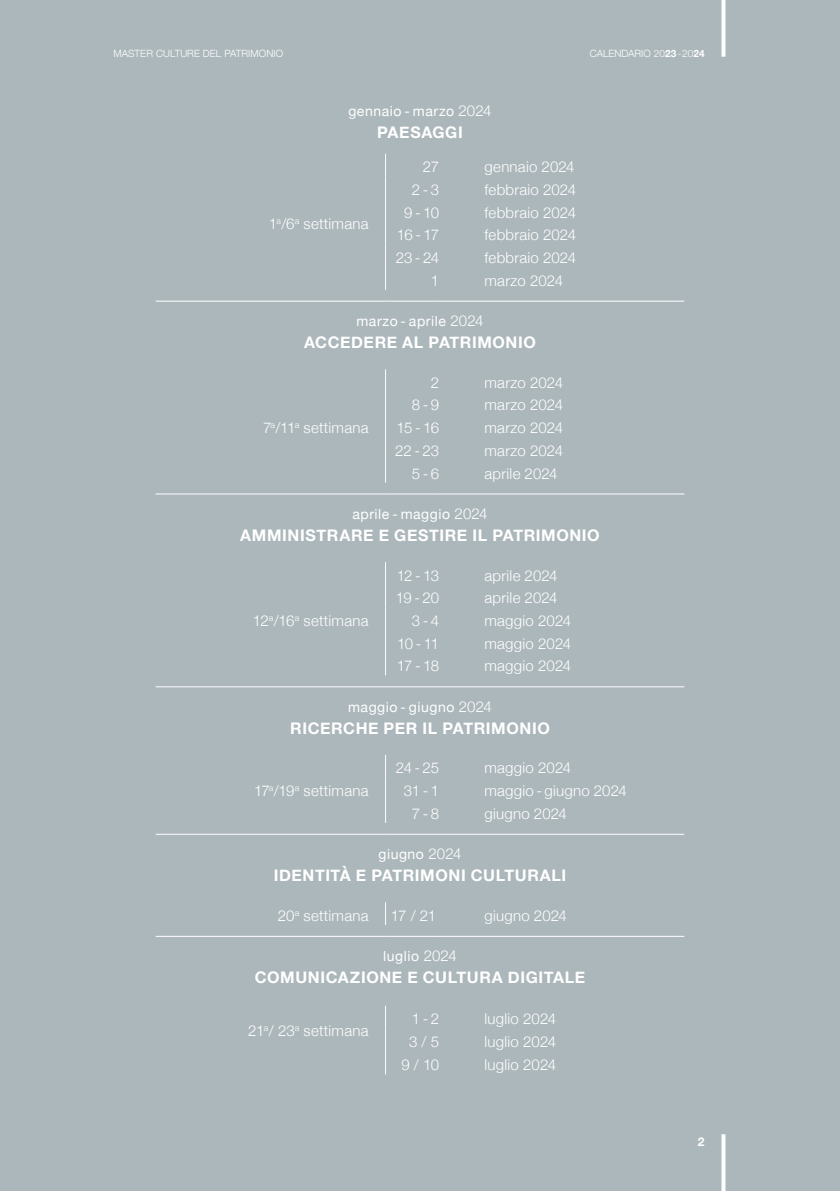
<style>
.page{position:relative;width:840px;height:1191px;background:#fff}
.page>*{position:absolute;margin:0;border:0;box-sizing:border-box;transform-origin:0 0}
.t1{font:700 16px "Helvetica Neue";letter-spacing:.04em;color:#fff}
.t2{font:300 15px "Helvetica Neue";letter-spacing:.015em;color:#fff}
.t3{font:14px "Helvetica Neue";letter-spacing:.04em;color:#fff}
.t4{font:700 12px "Helvetica Neue";color:#fff}
.t5{font:300 10px "Helvetica Neue";letter-spacing:.01em;color:#fff}
.s1{font-weight:700}
.s2{font-weight:300;font-size:15px}
</style>
<div class="page">
<div style="left:0;top:0;width:839px;height:1191px;background:#acb7bb"></div>
<svg style="left:721px;top:0;width:4px;height:57px"></svg>
<svg style="left:721px;top:1134px;width:4px;height:57px"></svg>
<svg style="left:385px;top:154px;width:1px;height:136px"></svg>
<svg style="left:385px;top:369px;width:1px;height:113px"></svg>
<svg style="left:385px;top:562px;width:1px;height:113px"></svg>
<svg style="left:385px;top:755px;width:1px;height:68px"></svg>
<svg style="left:385px;top:902px;width:1px;height:23px"></svg>
<svg style="left:385px;top:1005px;width:1px;height:69px"></svg>
<hr style="left:155px;top:301px;width:230px;height:1px;background:#fff">
<hr style="left:385px;top:301px;width:54px;height:1px;background:#fff">
<hr style="left:439px;top:301px;width:245px;height:1px;background:#fff">
<hr style="left:155px;top:493px;width:230px;height:1px;background:#fff">
<hr style="left:385px;top:493px;width:54px;height:1px;background:#fff">
<hr style="left:439px;top:493px;width:245px;height:1px;background:#fff">
<hr style="left:155px;top:686px;width:230px;height:1px;background:#fff">
<hr style="left:385px;top:686px;width:54px;height:1px;background:#fff">
<hr style="left:439px;top:686px;width:245px;height:1px;background:#fff">
<hr style="left:155px;top:834px;width:230px;height:1px;background:#fff">
<hr style="left:385px;top:834px;width:54px;height:1px;background:#fff">
<hr style="left:439px;top:834px;width:245px;height:1px;background:#fff">
<hr style="left:155px;top:936px;width:230px;height:1px;background:#fff">
<hr style="left:385px;top:936px;width:54px;height:1px;background:#fff">
<hr style="left:439px;top:936px;width:245px;height:1px;background:#fff">
<p class="t5" style="left:113px;top:45px;width:171px">MASTER CULTURE DEL PATRIMONIO</p>
<p class="t5" style="left:589px;top:45px;width:116px">CALENDARIO 20<span class="s1">23</span> -20<span class="s1">24</span></p>
<p class="t3" style="left:348px;top:101px;width:145px">gennaio - marzo <span class="s2">2024</span></p>
<p class="t1" style="left:377px;top:120px;width:87px">PAESAGGI</p>
<p class="t2" style="left:422px;top:155px;width:18px">27</p>
<p class="t2" style="left:484px;top:155px;width:92px">gennaio 2024</p>
<p class="t2" style="left:411px;top:177px;width:29px">2-3</p>
<p class="t2" style="left:484px;top:177px;width:93px">febbraio 2024</p>
<p class="t2" style="left:404px;top:200px;width:36px">9-10</p>
<p class="t2" style="left:484px;top:200px;width:93px">febbraio 2024</p>
<p class="t2" style="left:396px;top:223px;width:44px">16-17</p>
<p class="t2" style="left:484px;top:223px;width:93px">febbraio 2024</p>
<p class="t2" style="left:395px;top:245px;width:45px">23-24</p>
<p class="t2" style="left:484px;top:245px;width:93px">febbraio 2024</p>
<p class="t2" style="left:430px;top:268px;width:10px">1</p>
<p class="t2" style="left:484px;top:268px;width:80px">marzo 2024</p>
<p class="t3" style="left:356px;top:311px;width:128px">marzo - aprile <span class="s2">2024</span></p>
<p class="t1" style="left:304px;top:329px;width:233px">ACCEDERE AL PATRIMONIO</p>
<p class="t2" style="left:268px;top:211px;width:101px">1<sup>a</sup>/6<sup>a</sup> settimana</p>
<p class="t2" style="left:430px;top:370px;width:10px">2</p>
<p class="t2" style="left:484px;top:370px;width:80px">marzo 2024</p>
<p class="t2" style="left:411px;top:393px;width:29px">8-9</p>
<p class="t2" style="left:484px;top:393px;width:80px">marzo 2024</p>
<p class="t2" style="left:396px;top:416px;width:44px">15-16</p>
<p class="t2" style="left:484px;top:416px;width:80px">marzo 2024</p>
<p class="t2" style="left:395px;top:438px;width:45px">22-23</p>
<p class="t2" style="left:484px;top:438px;width:80px">marzo 2024</p>
<p class="t2" style="left:411px;top:461px;width:29px">5-6</p>
<p class="t2" style="left:484px;top:461px;width:75px">aprile 2024</p>
<p class="t3" style="left:352px;top:503px;width:137px">aprile - maggio <span class="s2">2024</span></p>
<p class="t1" style="left:240px;top:522px;width:361px">AMMINISTRARE E GESTIRE IL PATRIMONIO</p>
<p class="t2" style="left:263px;top:416px;width:107px">7<sup>a</sup>/11<sup>a</sup> settimana</p>
<p class="t2" style="left:396px;top:563px;width:44px">12-13</p>
<p class="t2" style="left:484px;top:563px;width:75px">aprile 2024</p>
<p class="t2" style="left:395px;top:586px;width:45px">19-20</p>
<p class="t2" style="left:484px;top:586px;width:75px">aprile 2024</p>
<p class="t2" style="left:411px;top:608px;width:29px">3-4</p>
<p class="t2" style="left:484px;top:608px;width:88px">maggio 2024</p>
<p class="t2" style="left:397px;top:631px;width:43px">10-11</p>
<p class="t2" style="left:484px;top:631px;width:88px">maggio 2024</p>
<p class="t2" style="left:397px;top:654px;width:44px">17-18</p>
<p class="t2" style="left:484px;top:654px;width:88px">maggio 2024</p>
<p class="t3" style="left:348px;top:696px;width:145px">maggio - giugno <span class="s2">2024</span></p>
<p class="t1" style="left:290px;top:715px;width:261px">RICERCHE PER IL PATRIMONIO</p>
<p class="t2" style="left:253px;top:608px;width:117px">12<sup>a</sup>/16<sup>a</sup> settimana</p>
<p class="t2" style="left:395px;top:756px;width:45px">24-25</p>
<p class="t2" style="left:484px;top:756px;width:88px">maggio 2024</p>
<p class="t2" style="left:403px;top:778px;width:37px">31-1</p>
<p class="t2" style="left:484px;top:778px;width:144px">maggio - giugno 2024</p>
<p class="t2" style="left:411px;top:801px;width:29px">7-8</p>
<p class="t2" style="left:484px;top:801px;width:84px">giugno 2024</p>
<p class="t3" style="left:378px;top:844px;width:84px">giugno <span class="s2">2024</span></p>
<p class="t1" style="left:273px;top:862px;width:294px">IDENTITÀ E PATRIMONI CULTURALI</p>
<p class="t2" style="left:278px;top:903px;width:92px">20<sup>a</sup> settimana</p>
<p class="t2" style="left:391px;top:903px;width:47px">17 / 21</p>
<p class="t2" style="left:484px;top:903px;width:84px">giugno 2024</p>
<p class="t3" style="left:383px;top:946px;width:75px">luglio <span class="s2">2024</span></p>
<p class="t1" style="left:254px;top:964px;width:332px">COMUNICAZIONE E CULTURA DIGITALE</p>
<p class="t2" style="left:254px;top:778px;width:116px">17<sup>a</sup>/19<sup>a</sup> settimana</p>
<p class="t2" style="left:248px;top:1018px;width:122px">21<sup>a</sup>/ 23<sup>a</sup> settimana</p>
<p class="t2" style="left:411px;top:1007px;width:29px">1-2</p>
<p class="t2" style="left:484px;top:1007px;width:73px">luglio 2024</p>
<p class="t2" style="left:409px;top:1030px;width:32px">3 / 5</p>
<p class="t2" style="left:484px;top:1030px;width:73px">luglio 2024</p>
<p class="t2" style="left:401px;top:1053px;width:39px">9 / 10</p>
<p class="t2" style="left:484px;top:1053px;width:73px">luglio 2024</p>
<p class="t4" style="left:697px;top:1132px;width:8px">2</p>
</div>
